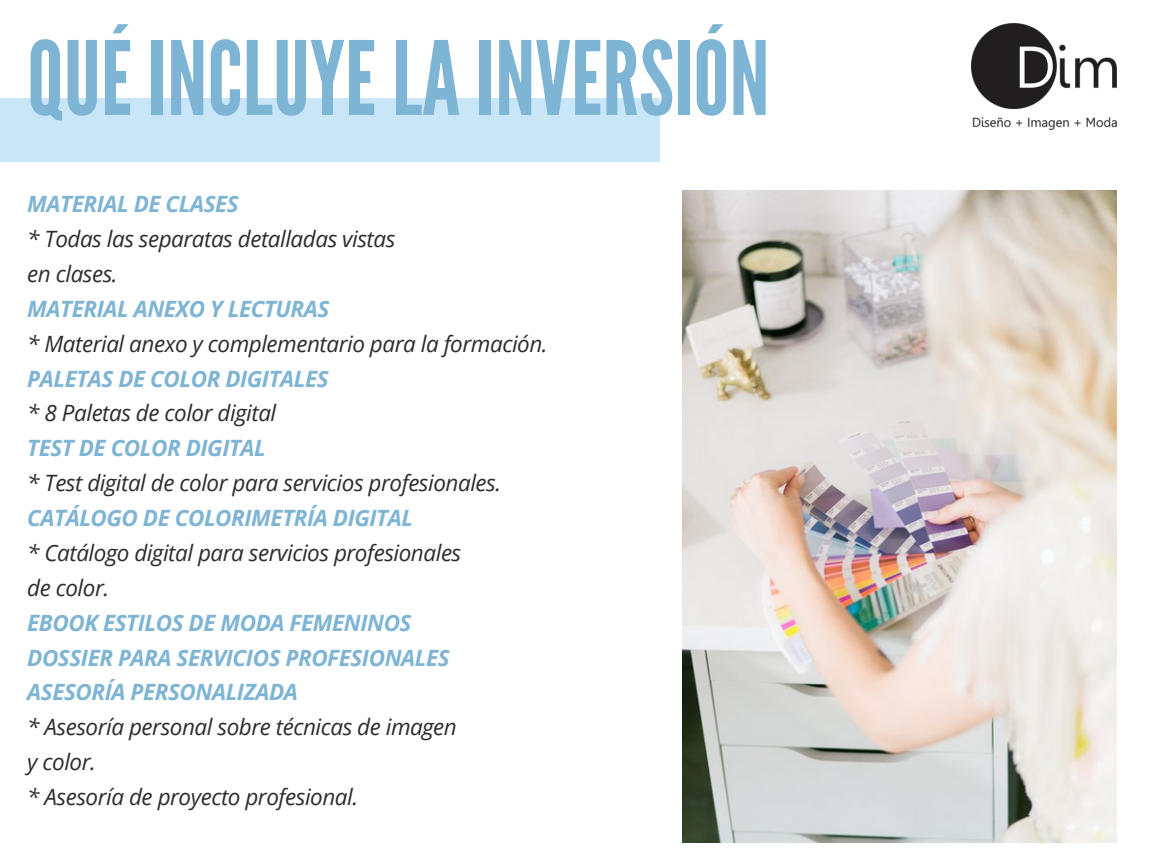
<style>
.page{position:relative;width:1152px;height:864px;background:#fff}
.page>*{position:absolute;margin:0;border:0;box-sizing:border-box;transform-origin:0 0}
.t1{font:102px "League Gothic";color:#7eb4d4}
.t2{font:italic 22.5px/34.8px "Open Sans";letter-spacing:-.02em;color:#2e2c2f}
.t3{font:italic 700 22.5px "Open Sans";letter-spacing:-.02em;color:#7eb4d4}
</style>
<div class="page">
<div style="left:0;top:98px;width:660px;height:63px;background:#c8e6f8"></div>
<img style="left:972px;top:24px;width:145px;height:105px">
<img style="left:682px;top:191px;width:434px;height:651px">
<h1 class="t1" style="left:27px;top:20px;width:744px">QUÉ INCLUYE LAINVERSIÓN</h1>
<p class="t3" style="left:27px;top:188px;width:213px">MATERIAL DE CLASES</p>
<p class="t2" style="left:27px;top:221px;width:370px">* Todas las separatas detalladas vistas</p>
<p class="t2" style="left:27px;top:256px;width:92px">en clases.</p>
<p class="t3" style="left:27px;top:293px;width:304px">MATERIAL ANEXO Y LECTURAS</p>
<p class="t2" style="left:27px;top:326px;width:522px">* Material anexo y complementario para la formación.</p>
<p class="t3" style="left:27px;top:363px;width:303px">PALETAS DE COLOR DIGITALES</p>
<p class="t2" style="left:27px;top:395px;width:251px">* 8 Paletas de color digital</p>
<p class="t3" style="left:27px;top:432px;width:240px">TEST DE COLOR DIGITAL</p>
<p class="t2" style="left:27px;top:465px;width:475px">* Test digital de color para servicios profesionales.</p>
<p class="t3" style="left:27px;top:502px;width:387px">CATÁLOGO DE COLORIMETRÍA DIGITAL</p>
<p class="t2" style="left:27px;top:535px;width:436px">* Catálogo digital para servicios profesionales</p>
<p class="t2" style="left:27px;top:570px;width:83px">de color.</p>
<p class="t3" style="left:27px;top:607px;width:386px">EBOOK ESTILOS DE MODA FEMENINOS</p>
<p class="t3" style="left:27px;top:642px;width:424px">DOSSIER PARA SERVICIOS PROFESIONALES</p>
<p class="t3" style="left:27px;top:676px;width:272px">ASESORÍA PERSONALIZADA</p>
<p class="t2" style="left:27px;top:709px;width:431px">* Asesoría personal sobre técnicas de imagen</p>
<p class="t2" style="left:27px;top:744px;width:332px">y color.<br>* Asesoría de proyecto profesional.</p>
</div>
